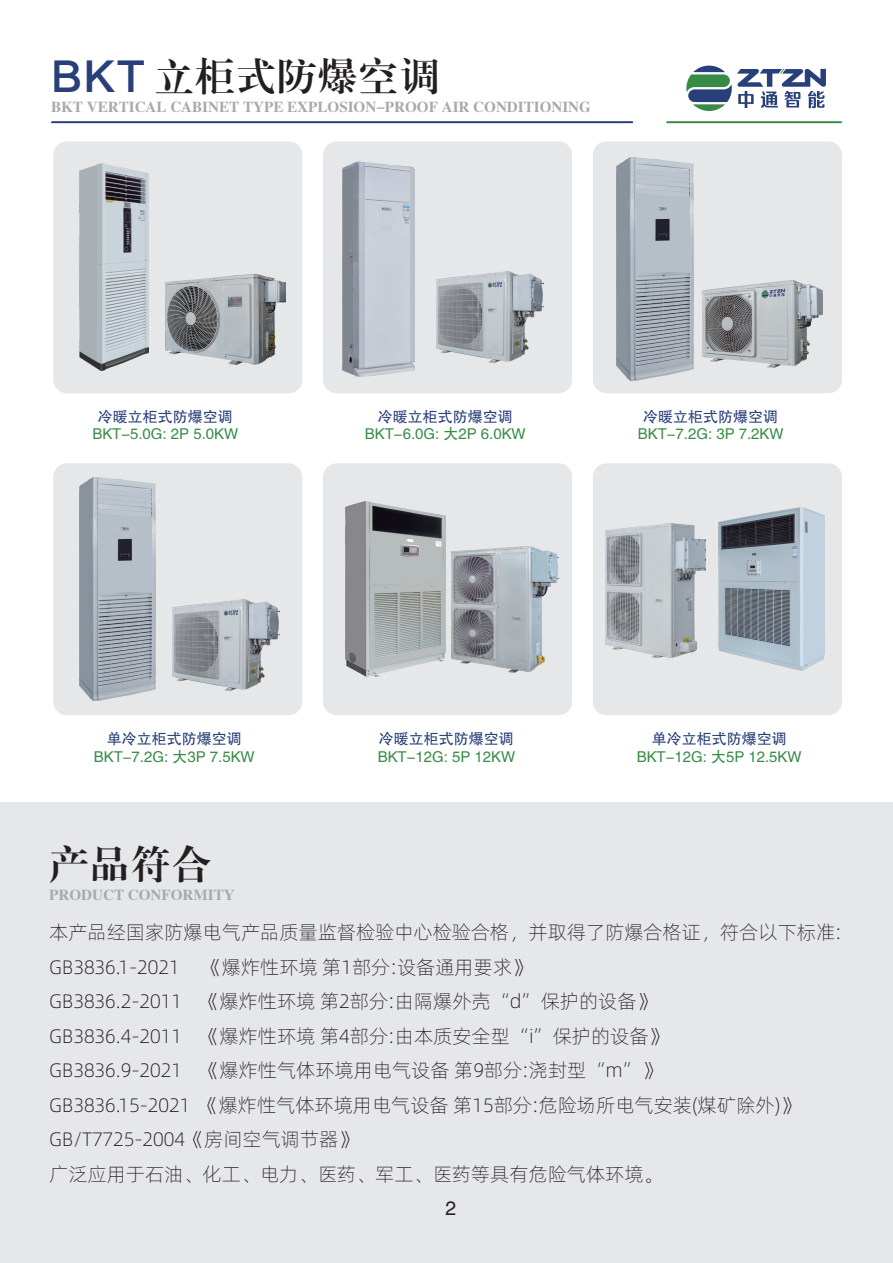
<style>
.page{position:relative;width:893px;height:1263px;background:#fff}
.page>*{position:absolute;margin:0;border:0;box-sizing:border-box;transform-origin:0 0}
.t1{font:39px "FZXBSK GBK1 0";letter-spacing:.05em;color:#231f20}
.t2{font:19.5px/34.5px "Alibaba Pu Hui Ti L";color:#231f20}
.t3{font:19.5px "FZHTK GBK1 0";color:#231f20}
.t4{font:15.15px "FZXBSK GBK1 0";color:#a8a9ad}
.t5{font:15px "FZHTK GBK1 0";color:#388b47}
.t6{font:15px "FZHTK GBK1 0";color:#283f79}
.s1{font-family:"FZLTCHK GBK1 0";color:#283f79}
</style>
<div class="page">
<div style="left:0;top:802px;width:893px;height:461px;background:#e6e7e9"></div>
<svg style="left:686px;top:66px;width:140px;height:45px"></svg>
<div style="left:53px;top:141px;width:249px;height:252px;background:#e6e7e9;border-radius:14px"></div>
<div style="left:323px;top:141px;width:249px;height:252px;background:#e6e7e9;border-radius:14px"></div>
<div style="left:593px;top:141px;width:249px;height:252px;background:#e6e7e9;border-radius:14px"></div>
<img style="left:165px;top:275px;width:121px;height:89px">
<hr style="left:51px;top:121px;width:582px;height:2px;background:#283f79">
<hr style="left:666px;top:121px;width:176px;height:2px;background:#388b47">
<img style="left:79px;top:164px;width:70px;height:207px">
<img style="left:342px;top:162px;width:72px;height:214px">
<img style="left:617px;top:158px;width:77px;height:222px">
<div style="left:53px;top:463px;width:249px;height:252px;background:#e6e7e9;border-radius:14px"></div>
<div style="left:323px;top:463px;width:249px;height:252px;background:#e6e7e9;border-radius:14px"></div>
<div style="left:593px;top:463px;width:249px;height:252px;background:#e6e7e9;border-radius:14px"></div>
<img style="left:719px;top:508px;width:105px;height:163px">
<img style="left:345px;top:502px;width:100px;height:175px">
<img style="left:702px;top:280px;width:120px;height:88px">
<img style="left:436px;top:271px;width:107px;height:92px">
<img style="left:172px;top:599px;width:107px;height:91px">
<img style="left:79px;top:478px;width:77px;height:223px">
<img style="left:606px;top:524px;width:100px;height:134px">
<img style="left:451px;top:547px;width:108px;height:126px">
<h1 class="t1" style="left:51px;top:55px;width:390px"><span class="s1">BKT</span> 立柜式防爆空调</h1>
<p class="t4" style="left:51px;top:99px;width:541px">BKT VERTICAL CABINET TYPE EXPLOSION-PROOF AIR CONDITIONING</p>
<p class="t6" style="left:98px;top:408px;width:137px">冷暖立柜式防爆空调</p>
<p class="t5" style="left:92px;top:426px;width:147px">BKT-5.0G: 2P 5.0KW</p>
<p class="t6" style="left:378px;top:408px;width:136px">冷暖立柜式防爆空调</p>
<p class="t5" style="left:365px;top:426px;width:162px">BKT-6.0G: 大2P 6.0KW</p>
<p class="t6" style="left:643px;top:408px;width:136px">冷暖立柜式防爆空调</p>
<p class="t5" style="left:638px;top:426px;width:147px">BKT-7.2G: 3P 7.2KW</p>
<p class="t6" style="left:107px;top:731px;width:136px">单冷立柜式防爆空调</p>
<p class="t5" style="left:94px;top:748px;width:162px">BKT-7.2G: 大3P 7.5KW</p>
<p class="t6" style="left:379px;top:731px;width:136px">冷暖立柜式防爆空调</p>
<p class="t5" style="left:378px;top:748px;width:139px">BKT-12G: 5P 12KW</p>
<p class="t6" style="left:652px;top:731px;width:136px">单冷立柜式防爆空调</p>
<p class="t5" style="left:637px;top:748px;width:166px">BKT-12G: 大5P 12.5KW</p>
<h1 class="t1" style="left:49px;top:842px;width:163px">产品符合</h1>
<p class="t4" style="left:49px;top:886px;width:187px">PRODUCT CONFORMITY</p>
<p class="t2" style="left:49px;top:914px;width:794px">本产品经国家防爆电气产品质量监督检验中心检验合格，并取得了防爆合格证，符合以下标准:<br>GB3836.1-2021 《爆炸性环境 第1部分:设备通用要求》<br>GB3836.2-2011 《爆炸性环境 第2部分:由隔爆外壳“d”保护的设备》<br>GB3836.4-2011 《爆炸性环境 第4部分:由本质安全型“i”保护的设备》<br>GB3836.9-2021 《爆炸性气体环境用电气设备 第9部分:浇封型“m”》<br>GB3836.15-2021 《爆炸性气体环境用电气设备 第15部分:危险场所电气安装(煤矿除外)》GB/T7725-2004《房间空气调节器》<br>广泛应用于石油、化工、电力、医药、军工、医药等具有危险气体环境。</p>
<p class="t3" style="left:445px;top:1198px;width:12px">2</p>
</div>
